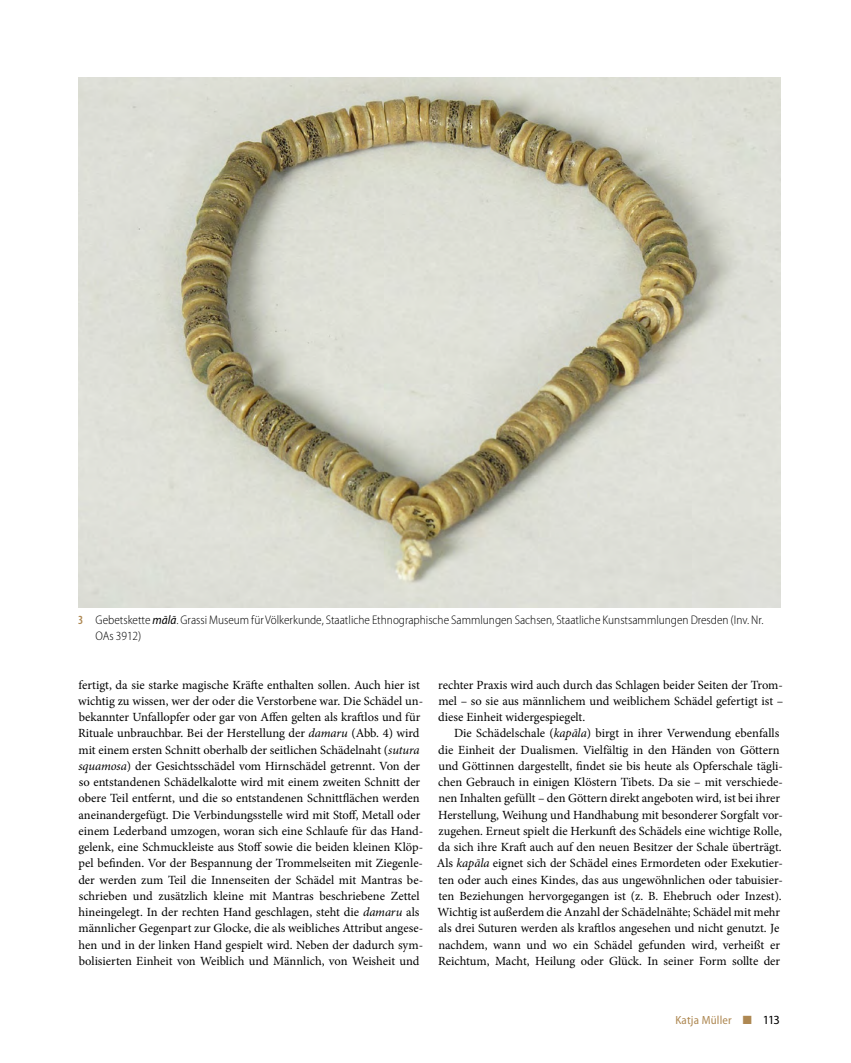
<style>
.page{position:relative;width:851px;height:1063px;background:#fff}
.page>*{position:absolute;margin:0;border:0;box-sizing:border-box;transform-origin:0 0}
.t1{font:12.5px/16.2px "Minion Pro";color:#000}
.t2{font:300 semi-condensed 12.5px/16.2px "Myriad Pro";color:#000}
.t3{font:semi-condensed 11.88px "Myriad Pro";letter-spacing:.015em;color:#ae8852}
.s1{font-weight:600;font-stretch:condensed;color:#ae8852}
.s2{font-weight:400;font-style:italic}
.s3{font-style:italic}
.s4{font-stretch:normal;font-size:12.5px;color:#000}
</style>
<div class="page">
<img style="left:78px;top:78px;width:702px;height:529px">
<p class="t2" style="left:96px;top:611px;width:669px;text-indent:-18px"><span class="s1">3</span> Gebetskette <span class="s2">mālā</span>. Grassi Museum für Völkerkunde, Staatliche Ethnographische Sammlungen Sachsen, Staatliche Kunstsammlungen Dresden (Inv. Nr.<br>OAs 3912)</p>
<p class="t1" style="left:438px;top:677px;width:346px;text-align:justify">rechter Praxis wird auch durch das Schlagen beider Seiten der Trom&shy;mel – so sie aus männlichem und weiblichem Schädel gefertigt ist – diese Einheit widergespiegelt.</p>
<p class="t1" style="left:436px;top:725px;width:348px;text-indent:17px">Die Schädelschale (<span class="s3">kapāla</span>) birgt in ihrer Verwendung ebenfalls die Einheit der Dualismen. Vielfältig in den Händen von Göttern und Göttinnen dargestellt, findet sie bis heute als Opferschale tägli&shy;chen Gebrauch in einigen Klöstern Tibets. Da sie – mit verschiede&shy;nen Inhalten gefüllt – den Göttern direkt angeboten wird, ist bei ihrer Herstellung, Weihung und Handhabung mit besonderer Sorgfalt vor&shy;zugehen. Erneut spielt die Herkunft des Schädels eine wichtige Rolle, da sich ihre Kraft auch auf den neuen Besitzer der Schale überträgt.<br>Als <span class="s3">kapāla</span> eignet sich der Schädel eines Ermordeten oder Exekutier&shy;ten oder auch eines Kindes, das aus ungewöhnlichen oder tabuisier&shy;ten Beziehungen hervorgegangen ist (z. B. Ehebruch oder Inzest).<br>Wichtig ist außerdem die Anzahl der Schädelnähte; Schädel mit mehr als drei Suturen werden als kraftlos angesehen und nicht genutzt. Je nachdem, wann und wo ein Schädel gefunden wird, verheißt er Reichtum, Macht, Heilung oder Glück. In seiner Form sollte der</p>
<p class="t1" style="left:78px;top:677px;width:346px">fertigt, da sie starke magische Kräfte enthalten sollen. Auch hier ist wichtig zu wissen, wer der oder die Verstorbene war. Die Schädel un&shy;bekannter Unfallopfer oder gar von Affen gelten als kraftlos und für Rituale unbrauchbar. Bei der Herstellung der <span class="s3">damaru</span> (Abb. 4) wird mit einem ersten Schnitt oberhalb der seitlichen Schädelnaht (<span class="s3">sutura squamosa</span>) der Gesichtsschädel vom Hirnschädel getrennt. Von der so entstandenen Schädelkalotte wird mit einem zweiten Schnitt der obere Teil entfernt, und die so entstandenen Schnittflächen werden aneinandergefügt. Die Verbindungsstelle wird mit Stoff, Metall oder einem Lederband umzogen, woran sich eine Schlaufe für das Hand&shy;gelenk, eine Schmuckleiste aus Stoff sowie die beiden kleinen Klöp&shy;pel befinden. Vor der Bespannung der Trommelseiten mit Ziegenle&shy;der werden zum Teil die Innenseiten der Schädel mit Mantras be&shy;schrieben und zusätzlich kleine mit Mantras beschriebene Zettel hineingelegt. In der rechten Hand geschlagen, steht die <span class="s3">damaru</span> als männlicher Gegenpart zur Glocke, die als weibliches Attribut angese&shy;hen und in der linken Hand gespielt wird. Neben der dadurch sym&shy;bolisierten Einheit von Weiblich und Männlich, von Weisheit und</p>
<p class="t3" style="left:675px;top:1013px;width:106px">Katja Müller ■ <span class="s4">113</span></p>
</div>
